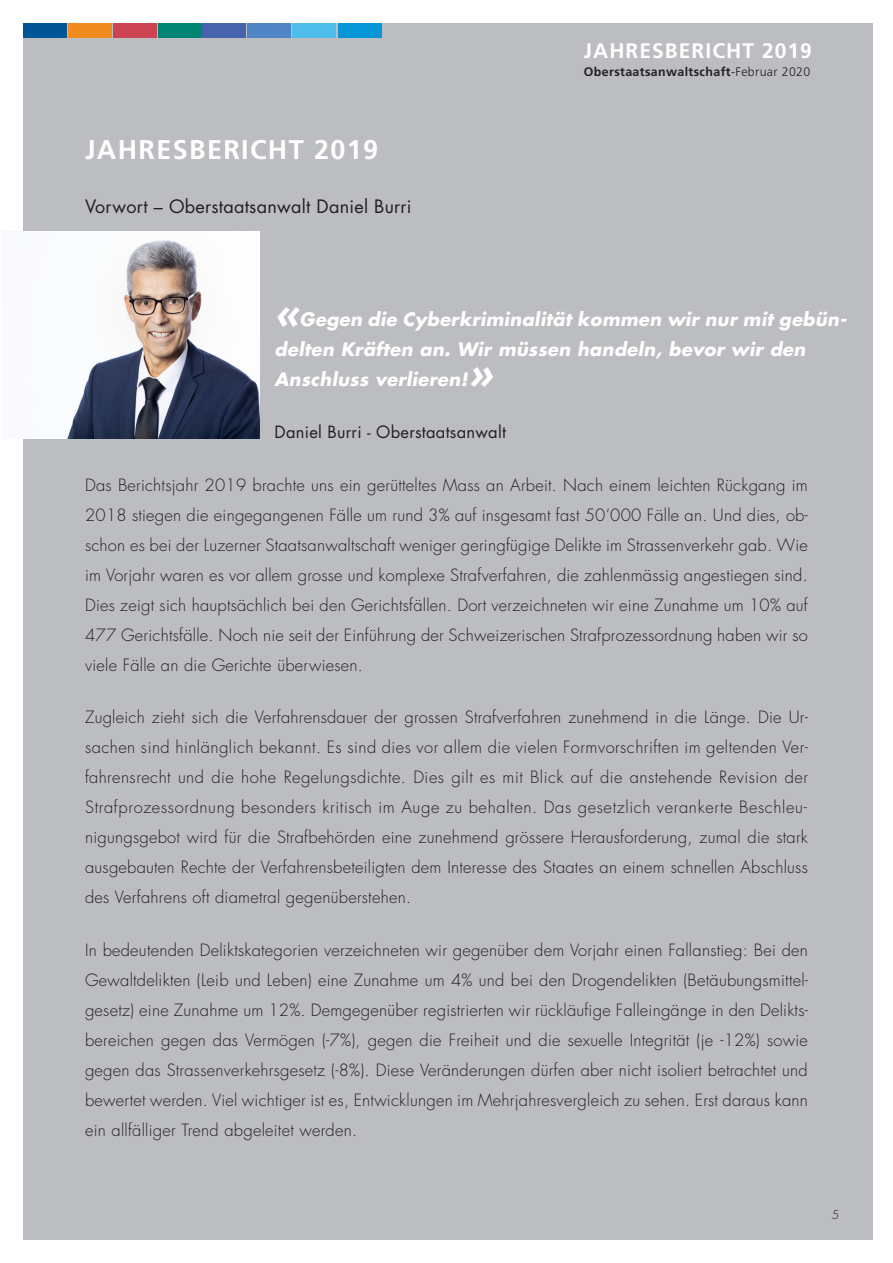
<style>
.page{position:relative;width:893px;height:1263px;background:#fff}
.page>*{position:absolute;margin:0;border:0;box-sizing:border-box;transform-origin:0 0}
.t1{font:italic 700 40.5px "Futura";color:#fff}
.t2{font:700 27px "Frutiger";letter-spacing:.05em;color:#fff}
.t3{font:700 21px "Frutiger";letter-spacing:.05em;color:#fff}
.t4{font:italic 700 18px/30px "Futura";letter-spacing:.015em;color:#fff}
.t5{font:18px "Futura";letter-spacing:.015em;color:#231f20}
.t6{font:300 16.5px/30px "Futura";letter-spacing:.015em;color:#231f20;text-align:justify}
.t7{font:16.5px "Futura";letter-spacing:.015em;color:#231f20}
.t8{font:700 12.3px "Frutiger";letter-spacing:.03em;color:#231f20}
.t9{font:300 12px "Futura";color:#231f20}
.s1{font-weight:300}
</style>
<div class="page">
<div style="left:23px;top:23px;width:849px;height:1217px;background:#bcbdc0"></div>
<img style="left:23px;top:232px;width:236px;height:206px">
<div style="left:158px;top:23px;width:43px;height:15px;background:#008575"></div>
<div style="left:113px;top:23px;width:43px;height:15px;background:#cd4552"></div>
<div style="left:68px;top:23px;width:43px;height:15px;background:#f28b1d"></div>
<div style="left:23px;top:23px;width:43px;height:15px;background:#005594"></div>
<div style="left:203px;top:23px;width:43px;height:15px;background:#4863ae"></div>
<div style="left:248px;top:23px;width:43px;height:15px;background:#5084c4"></div>
<div style="left:293px;top:23px;width:43px;height:15px;background:#4fbdec"></div>
<div style="left:338px;top:23px;width:43px;height:15px;background:#0696d7"></div>
<h2 class="t2" style="left:85px;top:134px;width:295px">JAHRESBERICHT 2019</h2>
<p class="t5" style="left:85px;top:194px;width:328px">Vorwort – Oberstaatsanwalt Daniel Burri</p>
<p class="t3" style="left:584px;top:38px;width:229px">JAHRESBERICHT 2019</p>
<p class="t8" style="left:584px;top:65px;width:228px">Oberstaatsanwaltschaft<span class="s1">-Februar 2020</span></p>
<h1 class="t1" style="left:275px;top:287px;width:26px">«</h1>
<p class="t4" style="left:275px;top:304px;width:574px;text-indent:25px">Gegen die Cyberkriminalität kommen wir nur mit gebün&shy;delten Kräften an. Wir müssen handeln, bevor wir den<br>Anschluss verlieren!</p>
<h1 class="t1" style="left:468px;top:347px;width:26px">»</h1>
<p class="t7" style="left:275px;top:421px;width:233px">Daniel Burri - Oberstaatsanwalt</p>
<p class="t6" style="left:85px;top:470px;width:724px">Das Berichtsjahr 2019 brachte uns ein gerütteltes Mass an Arbeit. Nach einem leichten Rückgang im 2018 stiegen die eingegangenen Fälle um rund 3% auf insgesamt fast 50‘000 Fälle an. Und dies, ob&shy;schon es bei der Luzerner Staatsanwaltschaft weniger geringfügige Delikte im Strassenverkehr gab. Wie im Vorjahr waren es vor allem grosse und komplexe Strafverfahren, die zahlenmässig angestiegen sind.<br>Dies zeigt sich hauptsächlich bei den Gerichtsfällen. Dort verzeichneten wir eine Zunahme um 10% auf 477 Gerichtsfälle. Noch nie seit der Einführung der Schweizerischen Strafprozessordnung haben wir so viele Fälle an die Gerichte überwiesen.</p>
<p class="t6" style="left:85px;top:702px;width:724px">Zugleich zieht sich die Verfahrensdauer der grossen Strafverfahren zunehmend in die Länge. Die Ur&shy;sachen sind hinlänglich bekannt. Es sind dies vor allem die vielen Formvorschriften im geltenden Ver&shy;fahrensrecht und die hohe Regelungsdichte. Dies gilt es mit Blick auf die anstehende Revision der Strafprozessordnung besonders kritisch im Auge zu behalten. Das gesetzlich verankerte Beschleu&shy;nigungsgebot wird für die Strafbehörden eine zunehmend grössere Herausforderung, zumal die stark ausgebauten Rechte der Verfahrensbeteiligten dem Interesse des Staates an einem schnellen Abschluss des Verfahrens oft diametral gegenüberstehen.</p>
<p class="t6" style="left:85px;top:935px;width:724px">In bedeutenden Deliktskategorien verzeichneten wir gegenüber dem Vorjahr einen Fallanstieg: Bei den Gewaltdelikten (Leib und Leben) eine Zunahme um 4% und bei den Drogendelikten (Betäubungsmittel&shy;gesetz) eine Zunahme um 12%. Demgegenüber registrierten wir rückläufige Falleingänge in den Delikts&shy;bereichen gegen das Vermögen (-7%), gegen die Freiheit und die sexuelle Integrität (je -12%) sowie gegen das Strassenverkehrsgesetz (-8%). Diese Veränderungen dürfen aber nicht isoliert betrachtet und bewertet werden. Viel wichtiger ist es, Entwicklungen im Mehrjahresvergleich zu sehen. Erst daraus kann ein allfälliger Trend abgeleitet werden.</p>
<p class="t9" style="left:832px;top:1207px;width:9px">5</p>
</div>
